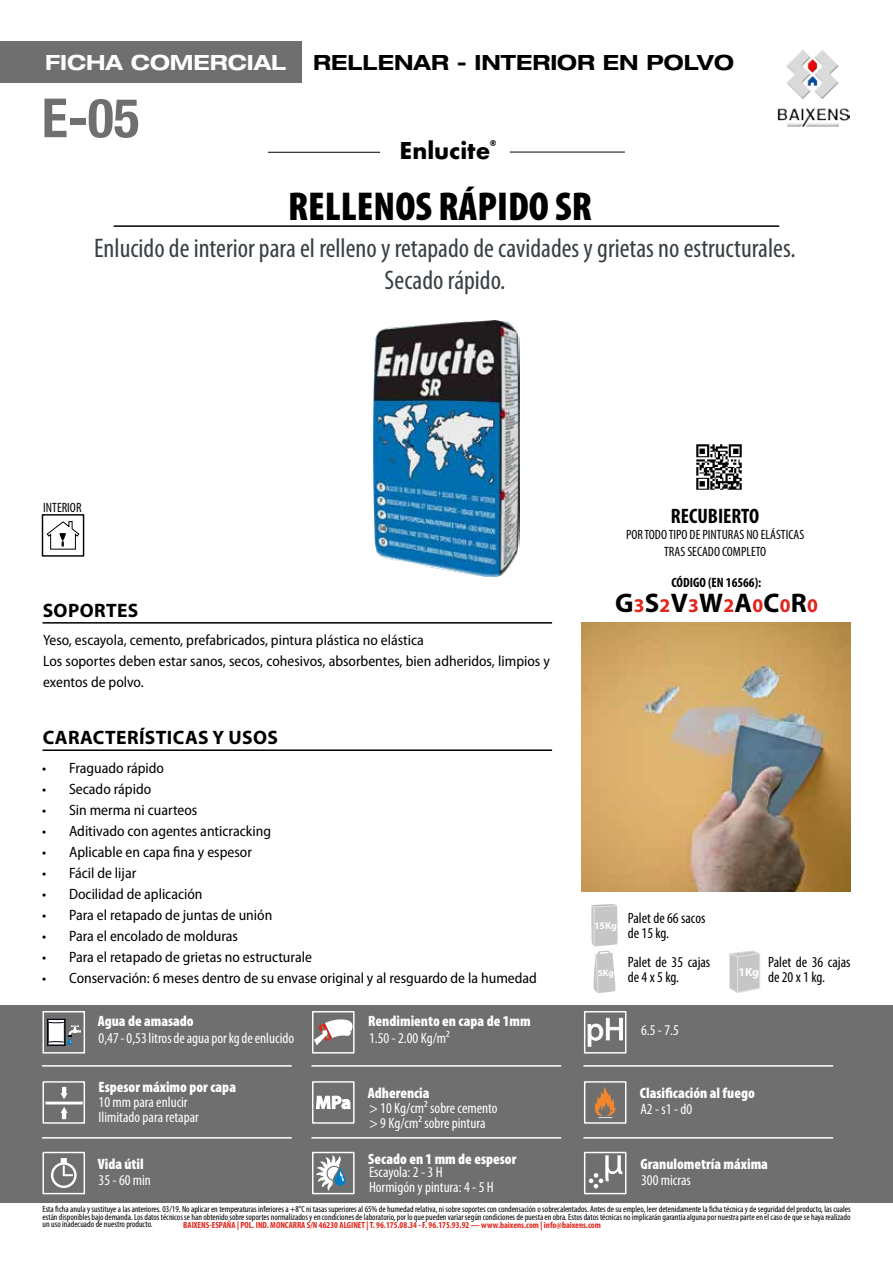
<style>
.page{position:relative;width:893px;height:1263px;background:#fff}
.page>*{position:absolute;margin:0;border:0;box-sizing:border-box;transform-origin:0 0}
.t1{font:700 condensed 54px "Helvetica Neue";color:#706f6f}
.t2{font:900 condensed 40.5px "Myriad Pro";color:#000}
.t3{font:condensed 27px/31.8px "Myriad Pro";color:#384044;text-align:center}
.t4{font:700 27px "Myriad Pro";color:#000}
.t5{font:700 22.5px "Futura";color:#000}
.t6{font:700 expanded 21px "Helvetica Neue";color:#000}
.t7{font:700 expanded 21px "Helvetica Neue";color:#fff}
.t8{font:700 condensed 21px "Myriad Pro";color:#000}
.t9{font:700 19.5px "Myriad Pro";letter-spacing:.02em;color:#000}
.t10{font:semi-condensed 15px/21px "Myriad Pro";color:#000}
.t11{font:condensed 15px/15px "Myriad Pro";color:#fff}
.t12{font:900 condensed 15px "Myriad Pro";color:#fff}
.t13{font:condensed 15px/15px "Myriad Pro";color:#000}
.t14{font:condensed 13.5px/16.5px "Myriad Pro";color:#000;text-align:center}
.t15{font:700 condensed 13.5px "Myriad Pro";color:#000}
.t16{font:700 11.85px "Myriad Pro";color:#fff}
.t17{font:700 9.3px "Myriad Pro";color:#fff}
.t18{font:condensed 9px/7.5px "Myriad Pro";color:#000;text-align:justify}
.t19{font:700 condensed 9px "Myriad Pro";color:#e1251b}
.t20{font:900 8.1px "Futura BT";color:#000}
.s1{font-size:19.5px;color:#e1251b}
</style>
<div class="page">
<div style="left:1px;top:42px;width:301px;height:41px;background:#706f6f"></div>
<div style="left:1px;top:1005px;width:892px;height:197px;background:#706f6f"></div>
<hr style="left:114px;top:225px;width:665px;height:2px;background:#000">
<div style="left:42px;top:514px;width:42px;height:43px;border:1px solid #01040a"></div>
<svg style="left:46px;top:521px;width:34px;height:29px"></svg>
<hr style="left:510px;top:152px;width:115px;height:1px;background:#000">
<hr style="left:268px;top:152px;width:112px;height:1px;background:#000">
<div style="left:312px;top:1011px;width:43px;height:42px;border:1px solid #fff"></div>
<svg style="left:314px;top:1019px;width:39px;height:26px"></svg>
<div style="left:312px;top:1081px;width:43px;height:43px;border:1px solid #fff"></div>
<svg style="left:316px;top:1095px;width:35px;height:15px"></svg>
<div style="left:312px;top:1152px;width:43px;height:42px;border:1px solid #fff"></div>
<svg style="left:316px;top:1153px;width:30px;height:40px"></svg>
<hr style="left:312px;top:1137px;width:249px;height:1px;background:#fff">
<div style="left:584px;top:1011px;width:42px;height:42px;border:1px solid #fff"></div>
<svg style="left:587px;top:1018px;width:36px;height:34px"></svg>
<div style="left:584px;top:1081px;width:42px;height:43px;border:1px solid #fff"></div>
<svg style="left:594px;top:1087px;width:22px;height:31px"></svg>
<div style="left:584px;top:1152px;width:42px;height:42px;border:1px solid #fff"></div>
<svg style="left:589px;top:1155px;width:34px;height:33px"></svg>
<hr style="left:584px;top:1137px;width:249px;height:1px;background:#fff">
<div style="left:43px;top:1011px;width:42px;height:42px;border:1px solid #fff"></div>
<svg style="left:47px;top:1019px;width:34px;height:26px"></svg>
<div style="left:43px;top:1081px;width:42px;height:43px;border:1px solid #fff"></div>
<div style="left:45px;top:1101px;width:38px;height:3px;border:1px solid #fff"></div>
<svg style="left:61px;top:1087px;width:7px;height:12px"></svg>
<svg style="left:61px;top:1107px;width:7px;height:12px"></svg>
<div style="left:43px;top:1152px;width:42px;height:42px;border:1px solid #fff"></div>
<svg style="left:51px;top:1158px;width:26px;height:30px"></svg>
<hr style="left:43px;top:1137px;width:248px;height:1px;background:#fff">
<hr style="left:312px;top:1065px;width:249px;height:2px;background:#fff">
<hr style="left:584px;top:1065px;width:249px;height:2px;background:#fff">
<hr style="left:43px;top:1065px;width:248px;height:2px;background:#fff">
<hr style="left:43px;top:622px;width:509px;height:2px;background:#000">
<hr style="left:43px;top:749px;width:509px;height:2px;background:#000">
<img style="left:581px;top:623px;width:270px;height:268px">
<img style="left:373px;top:320px;width:146px;height:257px">
<img style="left:777px;top:50px;width:73px;height:77px">
<svg style="left:729px;top:950px;width:31px;height:43px"></svg>
<svg style="left:591px;top:904px;width:27px;height:89px"></svg>
<img style="left:696px;top:444px;width:46px;height:46px">
<h3 class="t7" style="left:45px;top:50px;width:243px">FICHA COMERCIAL</h3>
<h1 class="t1" style="left:42px;top:85px;width:99px">E-05</h1>
<h3 class="t6" style="left:313px;top:50px;width:422px">RELLENAR - INTERIOR EN POLVO</h3>
<h3 class="t5" style="left:400px;top:134px;width:92px">Enlucite</h3>
<p class="t20" style="left:490px;top:138px;width:8px">®</p>
<h2 class="t2" style="left:288px;top:184px;width:305px">RELLENOS RÁPIDO SR</h2>
<h3 class="t3" style="left:94px;top:232px;width:703px">Enlucido de interior para el relleno y retapado de cavidades y grietas no estructurales.<br>Secado rápido.</h3>
<h3 class="t14" style="left:43px;top:499px;width:40px">INTERIOR</h3>
<h3 class="t8" style="left:671px;top:503px;width:90px">RECUBIERTO</h3>
<h3 class="t14" style="left:626px;top:526px;width:180px">POR TODO TIPO DE PINTURAS NO ELÁSTICAS<br>TRAS SECADO COMPLETO</h3>
<h3 class="t9" style="left:43px;top:598px;width:97px">SOPORTES</h3>
<h3 class="t10" style="left:43px;top:630px;width:508px">Yeso, escayola, cemento, prefabricados, pintura plástica no elástica<br>Los soportes deben estar sanos, secos, cohesivos, absorbentes, bien adheridos, limpios y exentos de polvo.</h3>
<h3 class="t9" style="left:43px;top:725px;width:237px">CARACTERÍSTICAS Y USOS</h3>
<h3 class="t10" style="left:42px;top:758px;width:124px">• Fraguado rápido</h3>
<h3 class="t10" style="left:42px;top:779px;width:111px">• Secado rápido</h3>
<h3 class="t10" style="left:42px;top:800px;width:157px">• Sin merma ni cuarteos</h3>
<h3 class="t10" style="left:42px;top:821px;width:230px">• Aditivado con agentes anticracking</h3>
<h3 class="t10" style="left:42px;top:842px;width:211px">• Aplicable en capa fina y espesor</h3>
<h3 class="t10" style="left:42px;top:863px;width:96px">• Fácil de lijar</h3>
<h3 class="t10" style="left:42px;top:884px;width:162px">• Docilidad de aplicación</h3>
<h3 class="t10" style="left:42px;top:905px;width:232px">• Para el retapado de juntas de unión</h3>
<h3 class="t10" style="left:42px;top:926px;width:197px">• Para el encolado de molduras</h3>
<h3 class="t10" style="left:42px;top:947px;width:271px">• Para el retapado de grietas no estructurale</h3>
<h3 class="t10" style="left:42px;top:968px;width:496px">• Conservación: 6 meses dentro de su envase original y al resguardo de la humedad</h3>
<h3 class="t12" style="left:98px;top:1013px;width:97px">Agua de amasado</h3>
<h3 class="t11" style="left:99px;top:1030px;width:197px">0,47 - 0,53 litros de agua por kg de enlucido</h3>
<h3 class="t12" style="left:368px;top:1013px;width:164px">Rendimiento en capa de 1mm</h3>
<h3 class="t11" style="left:369px;top:1030px;width:82px">1.50 - 2.00 Kg/m²</h3>
<h3 class="t15" style="left:671px;top:574px;width:91px">CÓDIGO (EN 16566):</h3>
<h3 class="t4" style="left:615px;top:585px;width:204px">G<span class="s1">3</span>S<span class="s1">2</span>V<span class="s1">3</span>W<span class="s1">2</span>A<span class="s1">0</span>C<span class="s1">0</span>R<span class="s1">0</span></h3>
<h3 class="t13" style="left:594px;top:910px;width:113px;text-align:center"><sub>15Kg</sub> Palet de 66 sacos de 15 kg.</h3>
<p class="t17" style="left:598px;top:966px;width:18px">5Kg</p>
<h3 class="t13" style="left:628px;top:954px;width:84px">Palet de 35 cajas de 4 x 5 kg.</h3>
<h3 class="t16" style="left:738px;top:964px;width:22px">1Kg</h3>
<h3 class="t13" style="left:768px;top:954px;width:84px">Palet de 36 cajas de 20 x 1 kg.</h3>
<h3 class="t11" style="left:641px;top:1022px;width:39px">6.5 - 7.5</h3>
<h3 class="t12" style="left:99px;top:1079px;width:139px">Espesor máximo por capa</h3>
<h3 class="t12" style="left:640px;top:1085px;width:116px">Clasificación al fuego</h3>
<h3 class="t11" style="left:640px;top:1101px;width:53px">A2 - s1 - d0</h3>
<h3 class="t12" style="left:368px;top:1085px;width:63px">Adherencia</h3>
<h3 class="t11" style="left:99px;top:1094px;width:102px">10 mm para enlucir<br>Ilimitado para retapar</h3>
<h3 class="t11" style="left:369px;top:1100px;width:130px">&gt; 10 Kg/cm2 sobre cemento &gt; 9 Kg/cm2 sobre pintura</h3>
<h3 class="t11" style="left:369px;top:1164px;width:126px">Escayola: 2 - 3 H<br>Hormigón y pintura: 4 - 5 H</h3>
<h3 class="t12" style="left:368px;top:1151px;width:150px">Secado en 1 mm de espesor</h3>
<h3 class="t12" style="left:98px;top:1155px;width:48px">Vida útil</h3>
<h3 class="t12" style="left:640px;top:1155px;width:129px">Granulometría máxima</h3>
<h3 class="t11" style="left:99px;top:1172px;width:54px">35 - 60 min</h3>
<h3 class="t11" style="left:641px;top:1172px;width:51px">300 micras</h3>
<p class="t18" style="left:43px;top:1205px;width:810px">Esta ficha anula y sustituye a las anteriores. 03/19. No aplicar en temperaturas inferiores a +8°C ni tasas superiores al 65% de humedad relativa, ni sobre soportes con condensación o sobrecalentados. Antes de su empleo, leer detenidamente la ficha técnica y de seguridad del producto, las cuales están disponibles bajo demanda. Los datos técnicos se han obtenido sobre soportes normalizados y en condiciones de laboratorio, por lo que pueden variar según condiciones de puesta en obra. Estos datos técnicas no implicarán garantía alguna por nuestra parte en el caso de que se haya realizado un uso inadecuado de nuestro producto.</p>
<p class="t19" style="left:183px;top:1219px;width:419px">BAIXENS-ESPAÑA | POL. IND. MONCARRA S/N 46230 ALGINET | T. 96.175.08.34 - F. 96.175.93.92 — www.baixens.com | info@baixens.com</p>
</div>
